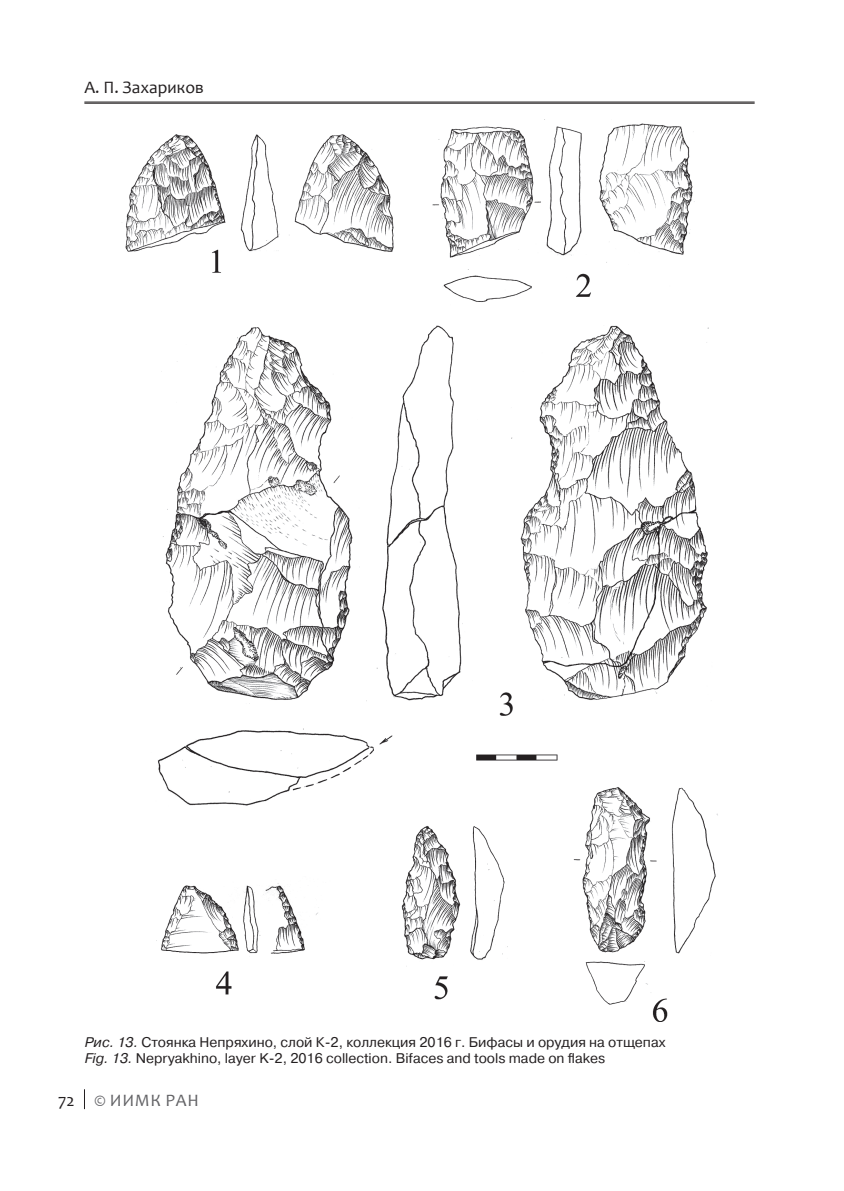
<style>
.page{position:relative;width:844px;height:1191px;background:#fff}
.page>*{position:absolute;margin:0;border:0;box-sizing:border-box;transform-origin:0 0}
.t1{font:17.5px "Candara";color:#231f20}
.t2{font:17.5px "Candara";letter-spacing:.04em;color:#636366}
.t3{font:14px/15.8px "Pragmatica";color:#231f20}
.s1{font-style:italic}
.s2{color:#231f20}
</style>
<div class="page">
<svg style="left:84px;top:1089px;width:1px;height:20px"></svg>
<hr style="left:84px;top:102px;width:670px;height:1px;background:#231f20">
<hr style="left:84px;top:103px;width:670px;height:1px;background:#231f20">
<img style="left:125px;top:119px;width:593px;height:902px">
<p class="t1" style="left:84px;top:77px;width:121px">А. П. Захариков</p>
<p class="t3" style="left:85px;top:1034px;width:582px"><span class="s1">Рис. 13.</span> Стоянка Непряхино, слой К-2, коллекция 2016 г. Бифасы и орудия на отщепах<br><span class="s1">Fig. 13.</span> Nepryakhino, layer K-2, 2016 collection. Bifaces and tools made on flakes</p>
<p class="t2" style="left:58px;top:1088px;width:142px"><span class="s2">72</span> © ИИМК РАН</p>
</div>
